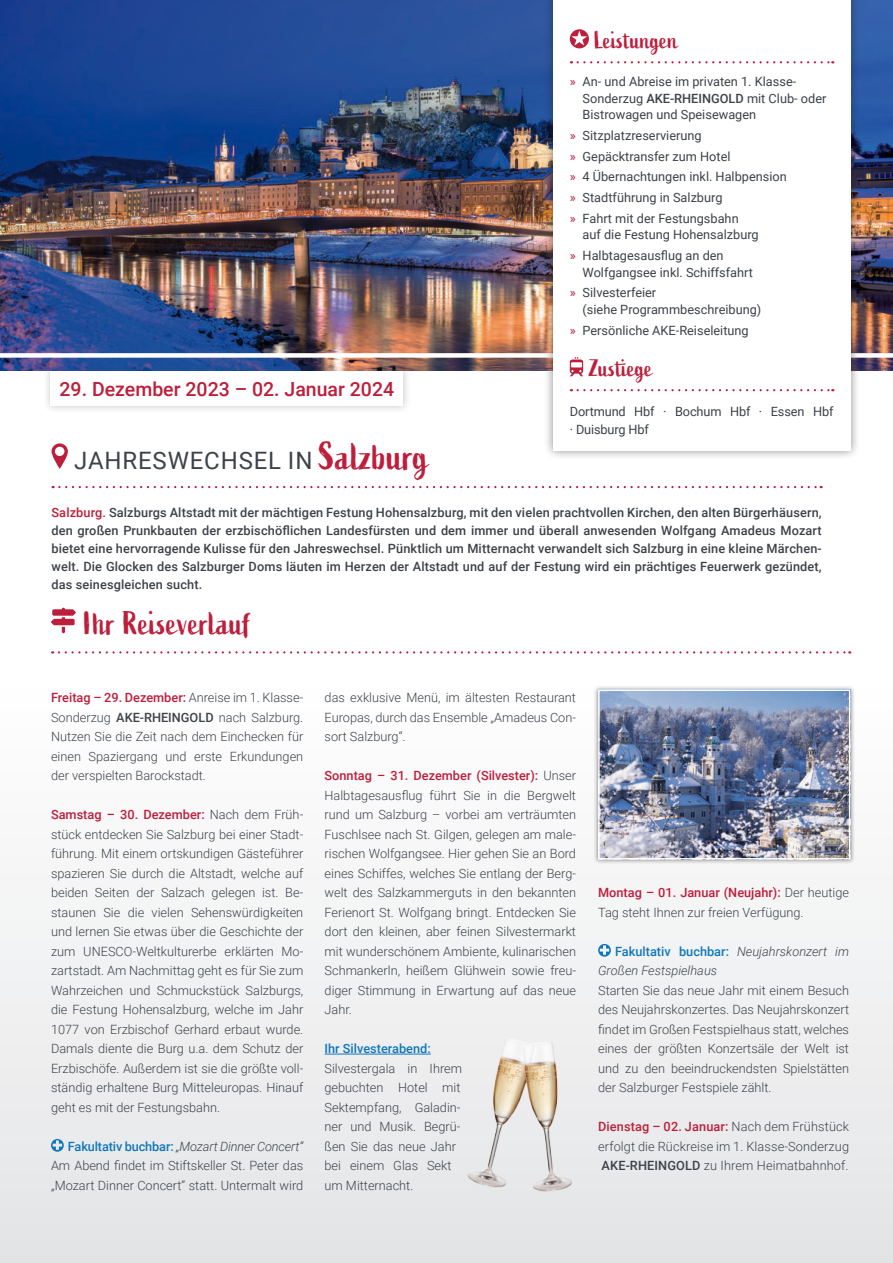
<style>
.page{position:relative;width:893px;height:1263px;background:#fff}
.page>*{position:absolute;margin:0;border:0;box-sizing:border-box;transform-origin:0 0}
.t1{font:33px "Active";letter-spacing:.01em;color:#bd1e3b}
.t2{font:24px "Roboto";letter-spacing:.035em;color:#3d4249}
.t3{font:24px "Active";color:#bd1e3b}
.t4{font:500 19.5px "Roboto";color:#bd1e3b}
.t5{font:300 12.75px/19.5px "Roboto";color:#3d4249;text-align:justify}
.t6{font:500 12.75px/18px "Roboto";letter-spacing:.01em;color:#3d4249;text-align:justify}
.t7{font:12.75px/20.7px "Roboto";color:#3d4249}
.t8{font:italic 300 12.75px/19.5px "Roboto";color:#3d4249}
.t9{font:500 12.75px "Roboto";color:#1077b9}
.s1{color:#bd1e3b}
.s2{font-weight:500}
.s3{font-family:"Active";font-size:39px;color:#bd1e3b}
.s4{font-weight:500;color:#bd1e3b}
.s5{font-weight:500;color:#1077b9}
.s6{font-style:italic}
.s7{font-weight:500;font-style:normal;color:#1077b9}
</style>
<div class="page">
<div style="left:0;top:677px;width:892px;height:586px;background:linear-gradient(to bottom,#fff,#e3e4e6)"></div>
<div style="left:42px;top:362px;width:370px;height:53px;background:#231f20;opacity:.25"></div>
<div style="left:50px;top:370px;width:353px;height:36px;background:#fff"></div>
<img style="left:0;top:0;width:543px;height:370px">
<img style="left:860px;top:0;width:33px;height:370px">
<div style="left:0;top:353px;width:893px;height:5px;background:#fff"></div>
<svg style="left:51px;top:1139px;width:13px;height:13px"></svg>
<hr style="left:325px;top:1054px;width:106px;height:1px;background:#1077b9">
<svg style="left:598px;top:944px;width:13px;height:13px"></svg>
<svg style="left:59px;top:651px;width:791px;height:2px"></svg>
<svg style="left:51px;top:608px;width:25px;height:25px"></svg>
<svg style="left:53px;top:486px;width:769px;height:2px"></svg>
<svg style="left:52px;top:443px;width:16px;height:26px"></svg>
<div style="left:543px;top:0;width:317px;height:460px;background:#231f20;opacity:.5"></div>
<div style="left:553px;top:0;width:297px;height:451px;background:#fff"></div>
<svg style="left:578px;top:61px;width:255px;height:2px"></svg>
<svg style="left:578px;top:389px;width:255px;height:2px"></svg>
<svg style="left:570px;top:29px;width:19px;height:19px"></svg>
<svg style="left:571px;top:31px;width:16px;height:15px"></svg>
<svg style="left:570px;top:357px;width:13px;height:19px"></svg>
<div style="left:593px;top:685px;width:262px;height:179px;background:#231f20;opacity:.5"></div>
<img style="left:601px;top:692px;width:246px;height:164px">
<div style="left:598px;top:689px;width:252px;height:170px;border:2px solid #fff"></div>
<img style="left:458px;top:1016px;width:127px;height:191px">
<h3 class="t4" style="left:60px;top:380px;width:336px">29. Dezember 2023 – 02. Januar 2024</h3>
<h2 class="t3" style="left:594px;top:30px;width:85px">Leistungen</h2>
<p class="t7" style="left:583px;top:74px;width:245px;line-height:16.5px;text-indent:-13px"><span class="s1">»</span> An- und Abreise im privaten 1. Klasse-<br>Sonderzug <span class="s2">AKE-RHEINGOLD</span> mit Club- oder<br>Bistrowagen und Speisewagen</p>
<p class="t7" style="left:570px;top:126px;width:218px"><span class="s1">»</span> Sitzplatzreservierung<br><span class="s1">»</span> Gepäcktransfer zum Hotel<br><span class="s1">»</span> 4 Übernachtungen inkl. Halbpension <span class="s1">»</span> Stadtführung in Salzburg<br><span class="s1">»</span> Fahrt mit der Festungsbahn</p>
<p class="t7" style="left:570px;top:225px;width:190px;text-indent:13px">auf die Festung Hohensalzburg <span class="s1">»</span> Halbtagesausflug an den</p>
<p class="t7" style="left:570px;top:263px;width:185px;text-indent:13px">Wolfgangsee inkl. Schiffsfahrt <span class="s1">»</span> Silvesterfeier</p>
<p class="t7" style="left:570px;top:300px;width:193px;text-indent:13px">(siehe Programmbeschreibung) <span class="s1">»</span> Persönliche AKE-Reiseleitung</p>
<h2 class="t3" style="left:589px;top:358px;width:65px">Zustiege</h2>
<p class="t7" style="left:570px;top:403px;width:265px;line-height:18px">Dortmund Hbf · Bochum Hbf · Essen Hbf · Duisburg Hbf</p>
<h2 class="t2" style="left:74px;top:450px;width:356px">JAHRESWECHSEL IN <span class="s3">Salzburg</span></h2>
<p class="t6" style="left:52px;top:504px;width:772px"><span class="s1">Salzburg.</span> Salzburgs Altstadt mit der mächtigen Festung Hohensalzburg, mit den vielen prachtvollen Kirchen, den alten Bürgerhäusern, den großen Prunkbauten der erzbischöflichen Landesfürsten und dem immer und überall anwesenden Wolfgang Amadeus Mozart bietet eine hervorragende Kulisse für den Jahreswechsel. Pünktlich um Mitternacht verwandelt sich Salzburg in eine kleine Märchen&shy;welt. Die Glocken des Salzburger Doms läuten im Herzen der Altstadt und auf der Festung wird ein prächtiges Feuerwerk gezündet, das seinesgleichen sucht.</p>
<h1 class="t1" style="left:83px;top:609px;width:169px">Ihr Reiseverlauf</h1>
<p class="t5" style="left:51px;top:689px;width:254px"><span class="s4">Freitag – 29. Dezember:</span> Anreise im 1. Klasse-Sonderzug <span class="s2">AKE-RHEINGOLD</span> nach Salzburg.<br>Nutzen Sie die Zeit nach dem Einchecken für einen Spaziergang und erste Erkundungen der verspielten Barockstadt.</p>
<p class="t5" style="left:51px;top:806px;width:254px"><span class="s4">Samstag – 30. Dezember:</span> Nach dem Früh&shy;stück entdecken Sie Salzburg bei einer Stadt&shy;führung. Mit einem ortskundigen Gästeführer spazieren Sie durch die Altstadt, welche auf beiden Seiten der Salzach gelegen ist. Be&shy;staunen Sie die vielen Sehenswürdigkeiten und lernen Sie etwas über die Geschichte der zum UNESCO-Weltkulturerbe erklärten Mo&shy;zartstadt. Am Nachmittag geht es für Sie zum Wahrzeichen und Schmuckstück Salzburgs, die Festung Hohensalzburg, welche im Jahr 1077 von Erzbischof Gerhard erbaut wurde.<br>Damals diente die Burg u.a. dem Schutz der Erzbischöfe. Außerdem ist sie die größte voll&shy;ständig erhaltene Burg Mitteleuropas. Hinauf geht es mit der Festungsbahn.</p>
<p class="t5" style="left:51px;top:1136px;width:254px;text-indent:17px"><span class="s5">Fakultativ buchbar:</span> <span class="s6">„Mozart Dinner Concert“ </span>Am Abend findet im Stiftskeller St. Peter das „Mozart Dinner Concert“ statt. Untermalt wird</p>
<p class="t5" style="left:325px;top:689px;width:253px">das exklusive Menü, im ältesten Restaurant Europas, durch das Ensemble „Amadeus Con&shy;sort Salzburg“.</p>
<p class="t5" style="left:325px;top:767px;width:253px"><span class="s4">Sonntag – 31. Dezember (Silvester):</span> Unser Halbtagesausflug führt Sie in die Bergwelt rund um Salzburg – vorbei am verträumten Fuschlsee nach St. Gilgen, gelegen am male&shy;rischen Wolfgangsee. Hier gehen Sie an Bord eines Schiffes, welches Sie entlang der Berg&shy;welt des Salzkammerguts in den bekannten Ferienort St. Wolfgang bringt. Entdecken Sie dort den kleinen, aber feinen Silvestermarkt mit wunderschönem Ambiente, kulinarischen Schmankerln, heißem Glühwein sowie freu&shy;diger Stimmung in Erwartung auf das neue Jahr.</p>
<p class="t9" style="left:325px;top:1043px;width:108px">Ihr Silvesterabend:</p>
<p class="t5" style="left:325px;top:1059px;width:139px;text-align:left">Silvestergala in Ihrem gebuchten Hotel mit<br>Sektempfang, Galadin&shy;ner und Musik. Begrü&shy;ßen Sie das neue Jahr bei einem Glas Sekt um Mitternacht.</p>
<p class="t5" style="left:598px;top:884px;width:252px"><span class="s4">Montag – 01. Januar (Neujahr):</span> Der heutige<br>Tag steht Ihnen zur freien Verfügung.</p>
<p class="t8" style="left:598px;top:942px;width:252px;text-indent:17px"><span class="s7">Fakultativ buchbar:</span> Neujahrskonzert im<br>Großen Festspielhaus</p>
<p class="t5" style="left:598px;top:981px;width:252px">Starten Sie das neue Jahr mit einem Besuch des Neujahrskonzertes. Das Neujahrskonzert findet im Großen Festspielhaus statt, welches eines der größten Konzertsäle der Welt ist und zu den beeindruckendsten Spielstätten der Salzburger Festspiele zählt.</p>
<p class="t5" style="left:598px;top:1118px;width:252px"><span class="s4">Dienstag – 02. Januar:</span> Nach dem Frühstück erfolgt die Rückreise im 1. Klasse-Sonderzug <span class="s2">AKE-RHEINGOLD</span> zu Ihrem Heimatbahnhof.</p>
</div>
